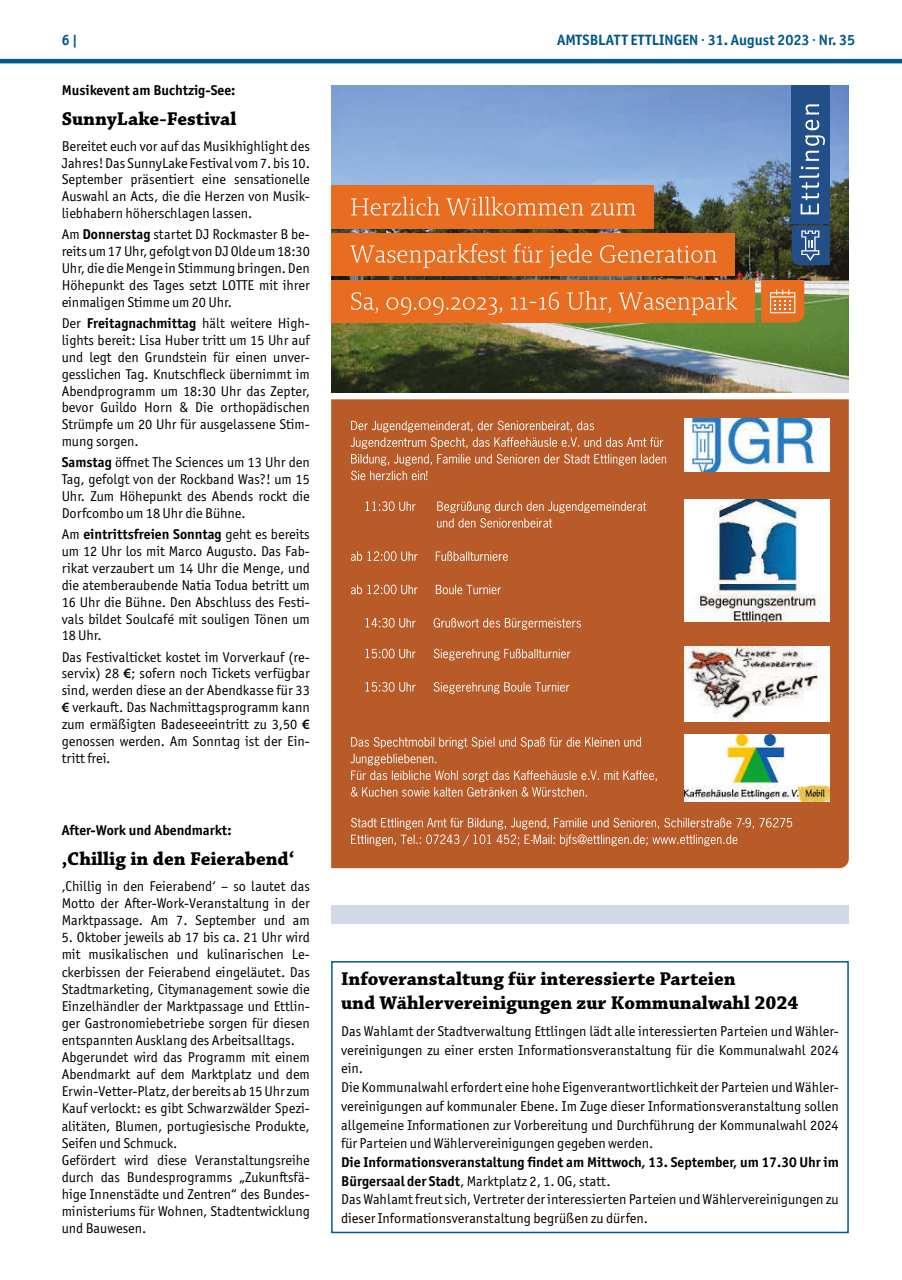
<style>
.page{position:relative;width:902px;height:1280px;background:#fff}
.page>*{position:absolute;margin:0;border:0;box-sizing:border-box;transform-origin:0 0}
.t1{font:700 19.5px/23.2px "Chaparral Pro";color:#000}
.t2{font:700 15px "Officina Sans ITC Pro";color:#00588b}
.t3{font:14.25px/17px "Officina Sans ITC Pro";color:#000;text-align:justify}
.t4{font:700 14.25px "Officina Sans ITC Pro";color:#000}
.s1{font-weight:700}
.s2{font-family:"Myriad Pro";font-weight:600}
</style>
<div class="page">
<hr style="left:0;top:59px;width:901px;height:4px;background:#00588b">
<div style="left:331px;top:399px;width:517px;height:469px;background:#b95b29"></div>
<svg style="left:350px;top:421px;width:316px;height:59px;background:#c16f44"></svg>
<img style="left:684px;top:418px;width:145px;height:53px">
<svg style="left:365px;top:501px;width:281px;height:27px;background:#c16f43"></svg>
<svg style="left:351px;top:551px;width:157px;height:10px;background:#c87f58"></svg>
<svg style="left:351px;top:585px;width:150px;height:9px"></svg>
<svg style="left:365px;top:618px;width:216px;height:12px;background:#c57950"></svg>
<img style="left:684px;top:499px;width:145px;height:123px">
<svg style="left:365px;top:649px;width:205px;height:11px;background:#c77d55"></svg>
<svg style="left:365px;top:682px;width:204px;height:12px;background:#c57950"></svg>
<img style="left:684px;top:647px;width:145px;height:74px">
<svg style="left:350px;top:737px;width:306px;height:60px;background:#c16e42"></svg>
<img style="left:684px;top:735px;width:145px;height:66px">
<svg style="left:351px;top:818px;width:441px;height:28px;background:#c4754b"></svg>
<img style="left:331px;top:85px;width:517px;height:308px">
<div style="left:331px;top:186px;width:322px;height:43px;background:#e86d20"></div>
<svg style="left:351px;top:197px;width:284px;height:19px"></svg>
<div style="left:331px;top:233px;width:403px;height:42px;background:#e86d20"></div>
<svg style="left:350px;top:244px;width:366px;height:24px"></svg>
<div style="left:331px;top:280px;width:424px;height:43px;background:#e86d20"></div>
<svg style="left:351px;top:291px;width:386px;height:24px"></svg>
<svg style="left:761px;top:280px;width:43px;height:43px;background:#e77c36"></svg>
<div style="left:791px;top:85px;width:38px;height:138px;background:#224f88"></div>
<svg style="left:791px;top:225px;width:38px;height:40px;background:#3b6291"></svg>
<svg style="left:805px;top:104px;width:14px;height:10px"></svg>
<svg style="left:799px;top:120px;width:25px;height:94px"></svg>
<div style="left:331px;top:961px;width:517px;height:272px;border:2px solid #00588b"></div>
<div style="left:331px;top:905px;width:517px;height:19px;background:#d3d8e8"></div>
<p class="t2" style="left:62px;top:31px;width:17px">6 |</p>
<p class="t2" style="left:557px;top:31px;width:299px">AMTSBLATT ETTLINGEN · 31. August 2023 · Nr. 35</p>
<p class="t4" style="left:62px;top:82px;width:175px">Musikevent am Buchtzig-See:</p>
<h1 class="t1" style="left:62px;top:108px;width:176px">SunnyLake-Festival</h1>
<p class="t3" style="left:62px;top:137px;width:250px">Bereitet euch vor auf das Musikhighlight des Jahres! Das SunnyLake Festival vom 7. bis 10.<br>September präsentiert eine sensationelle Auswahl an Acts, die die Herzen von Musik&shy;liebhabern höherschlagen lassen.</p>
<p class="t3" style="left:62px;top:226px;width:250px">Am <span class="s1">Donnerstag</span> startet DJ Rockmaster B be&shy;reits um 17 Uhr, gefolgt von DJ Olde um 18:30<br>Uhr, die die Menge in Stimmung bringen. Den Höhepunkt des Tages setzt LOTTE mit ihrer einmaligen Stimme um 20 Uhr.</p>
<p class="t3" style="left:62px;top:315px;width:250px">Der <span class="s1">Freitagnachmittag</span> hält weitere High&shy;lights bereit: Lisa Huber tritt um 15 Uhr auf und legt den Grundstein für einen unver&shy;gesslichen Tag. Knutschfleck übernimmt im Abendprogramm um 18:30 Uhr das Zepter, bevor Guildo Horn &amp; Die orthopädischen Strümpfe um 20 Uhr für ausgelassene Stim&shy;mung sorgen.</p>
<p class="t3" style="left:62px;top:454px;width:250px"><span class="s1">Samstag</span> öffnet The Sciences um 13 Uhr den Tag, gefolgt von der Rockband Was?! um 15<br>Uhr. Zum Höhepunkt des Abends rockt die Dorfcombo um 18 Uhr die Bühne.</p>
<p class="t3" style="left:62px;top:526px;width:250px">Am <span class="s1">eintrittsfreien Sonntag</span> geht es bereits um 12 Uhr los mit Marco Augusto. Das Fab&shy;rikat verzaubert um 14 Uhr die Menge, und die atemberaubende Natia Todua betritt um 16 Uhr die Bühne. Den Abschluss des Festi&shy;vals bildet Soulcafé mit souligen Tönen um 18 Uhr.</p>
<p class="t3" style="left:62px;top:648px;width:250px">Das Festivalticket kostet im Vorverkauf (re&shy;servix) 28 <span class="s2">€</span>; sofern noch Tickets verfügbar sind, werden diese an der Abendkasse für 33 <span class="s2">€</span> verkauft. Das Nachmittagsprogramm kann zum ermäßigten Badeseeeintritt zu 3,50 <span class="s2">€ </span>genossen werden. Am Sonntag ist der Ein&shy;tritt frei.</p>
<p class="t4" style="left:62px;top:822px;width:171px">After-Work und Abendmarkt:</p>
<h1 class="t1" style="left:62px;top:848px;width:234px">‚Chillig in den Feierabend‘</h1>
<p class="t3" style="left:62px;top:878px;width:250px">‚Chillig in den Feierabend‘ – so lautet das Motto der After-Work-Veranstaltung in der Marktpassage. Am 7. September und am</p>
<p class="t3" style="left:62px;top:929px;width:250px;text-align:left">5. Oktober jeweils ab 17 bis ca. 21 Uhr wird mit musikalischen und kulinarischen Le&shy;ckerbissen der Feierabend eingeläutet. Das Stadtmarketing, Citymanagement sowie die Einzelhändler der Marktpassage und Ettlin&shy;ger Gastronomiebetriebe sorgen für diesen entspannten Ausklang des Arbeitsalltags.<br>Abgerundet wird das Programm mit einem Abendmarkt auf dem Marktplatz und dem Erwin-Vetter-Platz, der bereits ab 15 Uhr zum Kauf verlockt: es gibt Schwarzwälder Spezi&shy;alitäten, Blumen, portugiesische Produkte, Seifen und Schmuck.<br>Gefördert wird diese Veranstaltungsreihe durch das Bundesprogramms „Zukunftsfä&shy;hige Innenstädte und Zentren“ des Bundes&shy;ministeriums für Wohnen, Stadtentwicklung und Bauwesen.</p>
<h1 class="t1" style="left:341px;top:968px;width:459px">Infoveranstaltung für interessierte Parteien<br>und Wählervereinigungen zur Kommunalwahl 2024</h1>
<p class="t3" style="left:341px;top:1022px;width:499px;line-height:18.8px;text-align:left">Das Wahlamt der Stadtverwaltung Ettlingen lädt alle interessierten Parteien und Wähler&shy;vereinigungen zu einer ersten Informationsveranstaltung für die Kommunalwahl 2024 ein.<br>Die Kommunalwahl erfordert eine hohe Eigenverantwortlichkeit der Parteien und Wähler&shy;vereinigungen auf kommunaler Ebene. Im Zuge dieser Informationsveranstaltung sollen allgemeine Informationen zur Vorbereitung und Durchführung der Kommunalwahl 2024 für Parteien und Wählervereinigungen gegeben werden.</p>
<p class="t3" style="left:341px;top:1153px;width:499px;line-height:18.8px;text-align:left"><span class="s1">Die Informationsveranstaltung findet am Mittwoch, 13. September, um 17.30 Uhr im Bürgersaal der Stadt</span>, Marktplatz 2, 1. OG, statt.<br>Das Wahlamt freut sich, Vertreter der interessierten Parteien und Wählervereinigungen zu dieser Informationsveranstaltung begrüßen zu dürfen.</p>
</div>
